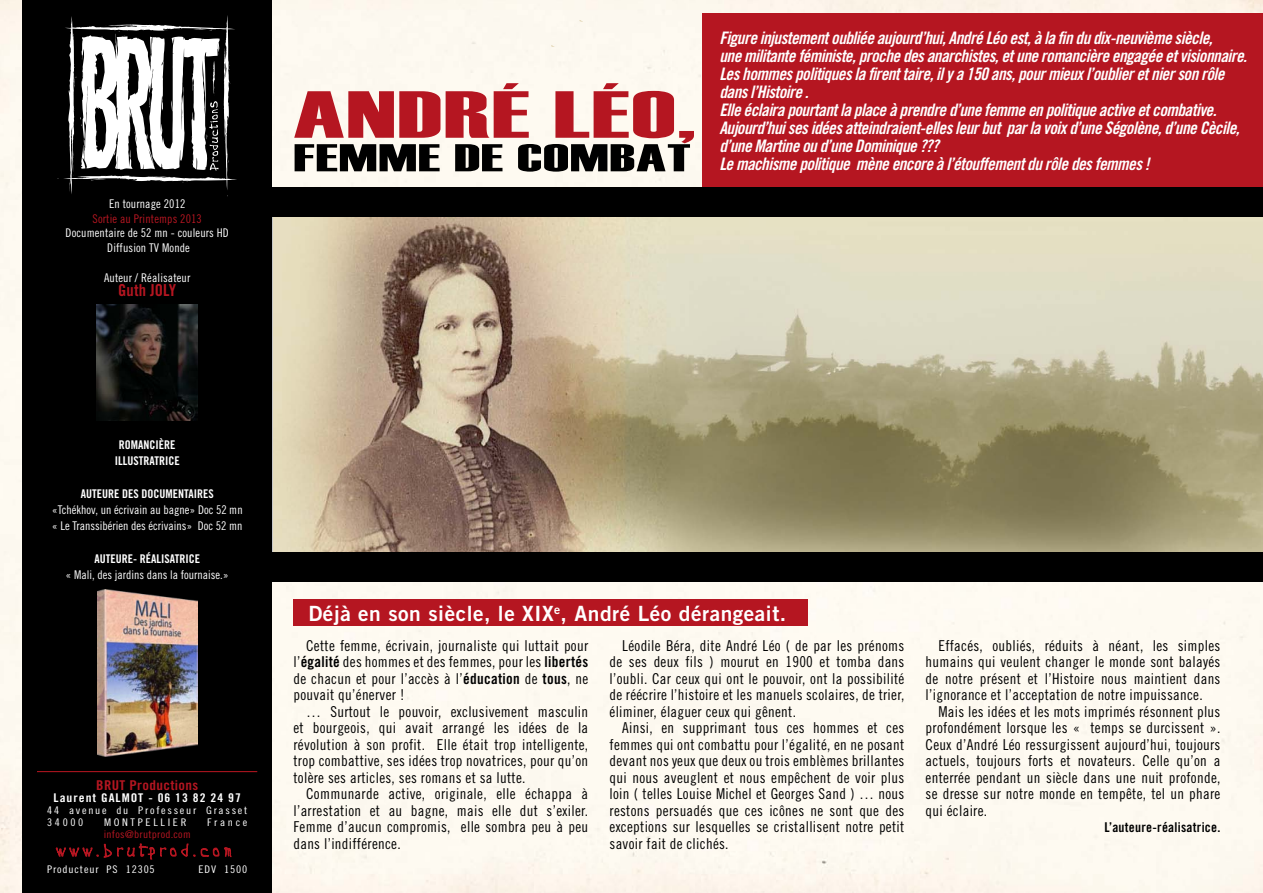
<style>
.page{position:relative;width:1263px;height:893px;background:#fefaf1}
.page>*{position:absolute;margin:0;border:0;box-sizing:border-box;transform-origin:0 0}
.t1{font:66.45px "Haettenschweiler";letter-spacing:.015em;color:#b51621;scale:1.75 1}
.t2{font:38.7px "Haettenschweiler";letter-spacing:.015em;color:#000;scale:1.75 1}
.t3{font:21px "Trade Gothic Bold Two";letter-spacing:.025em;color:#fff}
.t4{font:17.25px/18px "Trade Gothic Bold Cond Twenty Obl";letter-spacing:-.03em;color:#fff}
.t5{font:16.5px "Trade Gothic Bold Cond Twenty";letter-spacing:.01em;color:#b51621}
.t6{font:15px/16.5px "Trade Gothic Cond Eighteen";letter-spacing:.02em;color:#000;text-align:justify}
.t7{font:13.5px "Trade Gothic Bold Cond Twenty";letter-spacing:.02em;color:#000}
.t8{font:13.5px "Trade Gothic Bold Cond Twenty";letter-spacing:.025em;color:#b51621;scale:1.1 1}
.t9{font:12px/14.7px "Trade Gothic Cond Eighteen";color:#fff;text-align:center}
.t10{font:12px/16.2px "Trade Gothic Bold Cond Twenty";color:#fff}
.t11{font:12px "Trade Gothic Bold Cond Twenty";letter-spacing:.075em;color:#fff;scale:1.1 1}
.t12{font:12px "Trade Gothic Cond Eighteen";letter-spacing:.01em;color:#b51621}
.t13{font:10.5px/12px "Trade Gothic Cond Eighteen";letter-spacing:.15em;color:#fff;scale:1.1 1}
.t14{font:10.5px "Trade Gothic Cond Eighteen";letter-spacing:.02em;color:#b51621;scale:1.1 1}
.t15{font:10.5px "Trade Gothic Cond Eighteen";letter-spacing:.075em;color:#fff;scale:1.1 1}
.t16{font:10.5px "Trade Gothic Cond Eighteen";letter-spacing:.23em;color:#fff;scale:1.1 1}
.s1{font-family:"Trade Gothic Bold Cond Twenty"}
</style>
<div class="page">
<img style="left:274px;top:217px;width:989px;height:335px">
<div style="left:702px;top:13px;width:561px;height:198px;background:#b51621"></div>
<div style="left:293px;top:599px;width:515px;height:26px;background:#b51621"></div>
<div style="left:226px;top:187px;width:1037px;height:30px;background:#000"></div>
<div style="left:226px;top:552px;width:1037px;height:30px;background:#000"></div>
<div style="left:22px;top:0;width:250px;height:893px;background:#000"></div>
<svg style="left:57px;top:15px;width:180px;height:182px"></svg>
<img style="left:97px;top:305px;width:101px;height:116px">
<hr style="left:37px;top:771px;width:220px;height:1px;background:#b51621">
<svg style="left:56px;top:843px;width:175px;height:17px"></svg>
<img style="left:97px;top:589px;width:101px;height:167px">
<p class="t9" style="left:109px;top:196px;width:78px">En tournage 2012</p>
<p class="t12" style="left:93px;top:211px;width:111px">Sortie au Printemps 2013</p>
<p class="t9" style="left:66px;top:226px;width:165px">Documentaire de 52 mn - couleurs HD<br>Diffusion TV Monde</p>
<p class="t9" style="left:104px;top:270px;width:88px">Auteur / Réalisateur</p>
<p class="t5" style="left:118px;top:281px;width:60px">GUTH JOLY</p>
<h1 class="t1" style="left:293px;top:77px;width:231px">ANDRÉ LÉO,</h1>
<h2 class="t2" style="left:293px;top:136px;width:229px">FEMME DE COMBAT</h2>
<p class="t4" style="left:719px;top:28px;width:529px">Figure injustement oubliée aujourd’hui, André Léo est, à la fin du dix-neuvième siècle,<br>une militante féministe, proche des anarchistes, et une romancière engagée et visionnaire.<br>Les hommes politiques la firent taire, il y a 150 ans, pour mieux l’oublier et nier son rôle dans l’Histoire .<br>Elle éclaira pourtant la place à prendre d’une femme en politique active et combative.<br>Aujourd’hui ses idées atteindraient-elles leur but par la voix d’une Ségolène, d’une Cècile, d’une Martine ou d’une Dominique ???<br>Le machisme politique mène encore à l’étouffement du rôle des femmes !</p>
<p class="t10" style="left:115px;top:436px;width:62px;text-indent:4px">ROMANCIÈRE<br>ILLUSTRATR</p>
<p class="t10" style="left:165px;top:453px;width:16px">ICE</p>
<p class="t10" style="left:81px;top:485px;width:135px">AUTEURE DES DOCUMENTAIRES</p>
<p class="t9" style="left:52px;top:501px;width:192px;line-height:16.2px;text-align:left">«Tchékhov, un écrivain au bagne» Doc 52 mn « Le Transsibérien des écrivains» Doc 52 mn</p>
<p class="t10" style="left:94px;top:550px;width:107px">AUTEURE- RÉALISATRICE</p>
<p class="t9" style="left:66px;top:567px;width:165px">« Mali, des jardins dans la fournaise.»</p>
<p class="t8" style="left:96px;top:777px;width:94px">BRUT PRODUCTIONS</p>
<p class="t11" style="left:54px;top:791px;width:172px">LAURENT GALMOT - 06 13 82 24 97</p>
<p class="t13" style="left:47px;top:804px;width:183px">44 avenue du Professeur Grasset<br>34000</p>
<p class="t16" style="left:104px;top:816px;width:76px">MONTPELLIER</p>
<p class="t13" style="left:207px;top:816px;width:38px">France</p>
<p class="t14" style="left:104px;top:828px;width:81px">infos@brutprod.com</p>
<p class="t15" style="left:47px;top:863px;width:99px">Producteur PS 12305</p>
<p class="t13" style="left:198px;top:863px;width:46px">EDV 1500</p>
<h3 class="t3" style="left:308px;top:601px;width:479px">Déjà en son siècle, le XIX<sup>e</sup>, André Léo dérangeait.</h3>
<p class="t6" style="left:293px;top:637px;width:296px;text-indent:13px">Cette femme, écrivain, journaliste qui luttait pour l’<span class="s1">ÉGALITÉ</span> des hommes et des femmes, pour les <span class="s1">LIBERTÉS </span>de chacun et pour l’accès à l’<span class="s1">ÉDUCATION</span> de <span class="s1">TOUS</span>, ne pouvait qu’énerver !</p>
<p class="t6" style="left:293px;top:703px;width:296px;text-indent:13px">… Surtout le pouvoir, exclusivement masculin et bourgeois, qui avait arrangé les idées de la révolution à son profit. Elle était trop intelligente, trop combattive, ses idées trop novatrices, pour qu’on tolère ses articles, ses romans et sa lutte.</p>
<p class="t6" style="left:293px;top:785px;width:296px;text-indent:13px">Communarde active, originale, elle échappa à l’arrestation et au bagne, mais elle dut s’exiler.<br>Femme d’aucun compromis, elle sombra peu à peu dans l’indifférence.</p>
<p class="t6" style="left:609px;top:637px;width:296px;text-indent:13px">Léodile Béra, dite André Léo ( de par les prénoms de ses deux fils ) mourut en 1900 et tomba dans l’oubli. Car ceux qui ont le pouvoir, ont la possibilité de réécrire l’histoire et les manuels scolaires, de trier, éliminer, élaguer ceux qui gênent.</p>
<p class="t6" style="left:609px;top:719px;width:296px;text-indent:13px">Ainsi, en supprimant tous ces hommes et ces femmes qui ont combattu pour l’égalité, en ne posant devant nos yeux que deux ou trois emblèmes brillantes qui nous aveuglent et nous empêchent de voir plus loin ( telles Louise Michel et Georges Sand ) … nous restons persuadés que ces icônes ne sont que des exceptions sur lesquelles se cristallisent notre petit savoir fait de clichés.</p>
<p class="t6" style="left:926px;top:637px;width:296px;text-indent:13px">Effacés, oubliés, réduits à néant, les simples humains qui veulent changer le monde sont balayés de notre présent et l’Histoire nous maintient dans l’ignorance et l’acceptation de notre impuissance.</p>
<p class="t6" style="left:926px;top:703px;width:296px;text-indent:13px">Mais les idées et les mots imprimés résonnent plus profondément lorsque les « temps se durcissent ».<br>Ceux d’André Léo ressurgissent aujourd’hui, toujours actuels, toujours forts et novateurs. Celle qu’on a enterrée pendant un siècle dans une nuit profonde, se dresse sur notre monde en tempête, tel un phare qui éclaire.</p>
<p class="t7" style="left:1104px;top:819px;width:118px">L’AUTEURE-RÉALISATRICE.</p>
</div>
